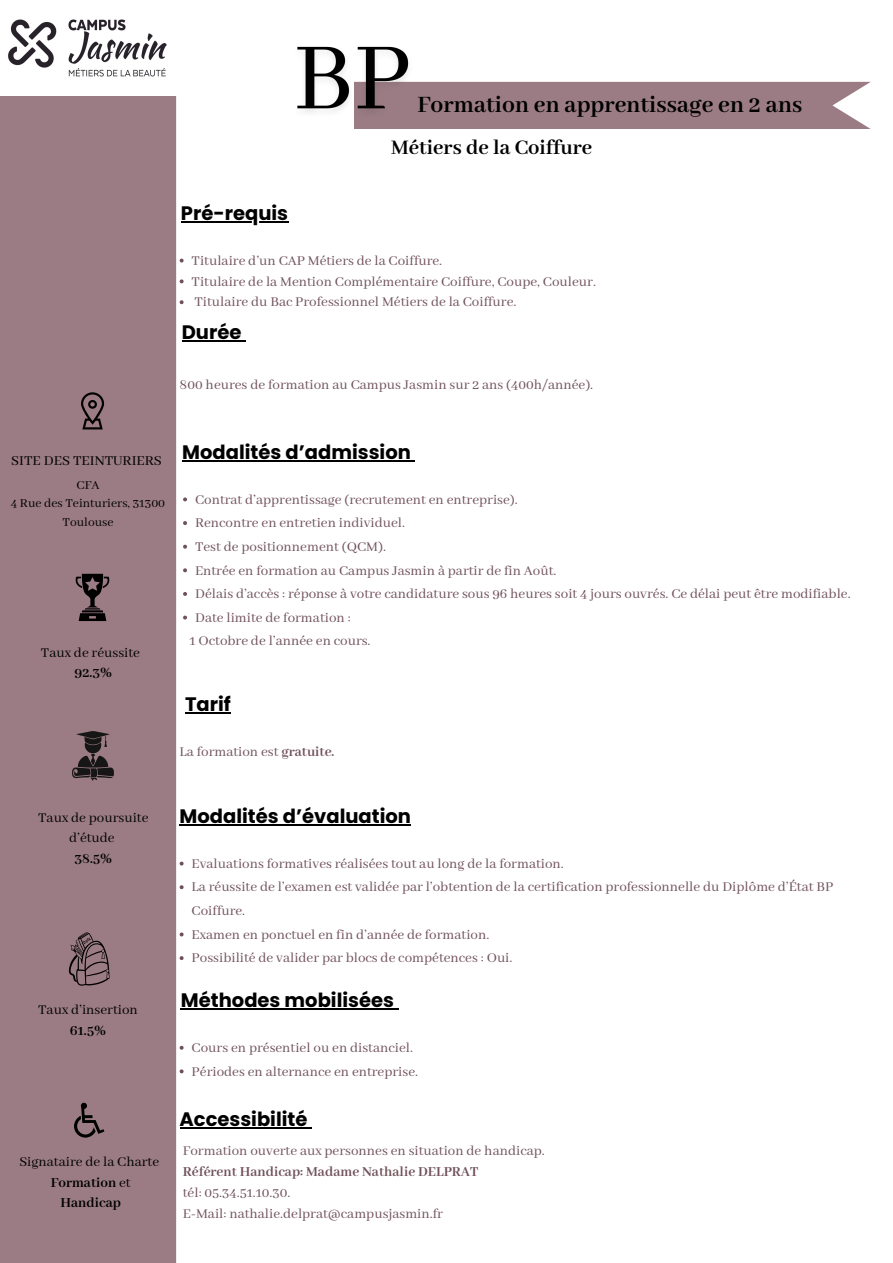
<style>
.page{position:relative;width:893px;height:1263px;background:#fff}
.page>*{position:absolute;margin:0;border:0;box-sizing:border-box;transform-origin:0 0}
.t1{font:700 25.5px "Abhaya Libre";color:#000}
.t2{font:700 22.5px "Abhaya Libre";color:#000}
.t3{font:700 19.5px "Poppins";color:#000}
.t4{font:15.23px "Abhaya Libre";color:#000}
.t5{font:15px/20.9px "Abhaya Libre";color:#70515a}
.t6{font:15px/20.9px "Abhaya Libre";color:#000;text-align:center}
.t7{font:13.5px/18.6px "Abhaya Libre";color:#000;text-align:center}
.s1{font-weight:700}
</style>
<div class="page">
<div style="left:0;top:96px;width:176px;height:1167px;background:#9b7c85"></div>
<div style="left:418px;top:82px;width:453px;height:47px;background:#9b7c85"></div>
<svg style="left:75px;top:574px;width:35px;height:47px;background:#59474c"></svg>
<img style="left:73px;top:732px;width:41px;height:48px">
<svg style="left:74px;top:1103px;width:30px;height:34px"></svg>
<img style="left:8px;top:19px;width:159px;height:58px">
<svg style="left:81px;top:392px;width:23px;height:37px"></svg>
<svg style="left:69px;top:932px;width:41px;height:54px;background:#796168"></svg>
<img style="left:297px;top:46px;width:121px;height:83px">
<hr style="left:181px;top:221px;width:107px;height:2px;background:#000">
<svg style="left:180px;top:259px;width:4px;height:4px"></svg>
<svg style="left:180px;top:279px;width:4px;height:4px"></svg>
<svg style="left:180px;top:300px;width:4px;height:4px"></svg>
<hr style="left:182px;top:340px;width:59px;height:2px;background:#000">
<hr style="left:182px;top:460px;width:229px;height:2px;background:#000">
<svg style="left:183px;top:497px;width:4px;height:4px"></svg>
<svg style="left:183px;top:521px;width:4px;height:4px"></svg>
<svg style="left:183px;top:545px;width:4px;height:4px"></svg>
<svg style="left:183px;top:568px;width:4px;height:4px"></svg>
<svg style="left:183px;top:592px;width:4px;height:4px"></svg>
<svg style="left:183px;top:616px;width:4px;height:3px"></svg>
<hr style="left:185px;top:712px;width:46px;height:1px;background:#000">
<hr style="left:180px;top:824px;width:231px;height:2px;background:#000">
<svg style="left:180px;top:861px;width:4px;height:4px"></svg>
<svg style="left:180px;top:885px;width:4px;height:4px"></svg>
<svg style="left:180px;top:932px;width:4px;height:4px"></svg>
<svg style="left:180px;top:956px;width:4px;height:4px"></svg>
<hr style="left:181px;top:1008px;width:213px;height:2px;background:#000">
<svg style="left:180px;top:1046px;width:4px;height:4px"></svg>
<svg style="left:180px;top:1069px;width:4px;height:4px"></svg>
<hr style="left:180px;top:1127px;width:127px;height:2px;background:#000">
<h5 class="t1" style="left:417px;top:90px;width:386px">Formation en apprentissage en 2 ans</h5>
<p class="t2" style="left:391px;top:135px;width:203px">Métiers de la Coiffure</p>
<h6 class="t3" style="left:181px;top:199px;width:109px">Pré-requis</h6>
<p class="t5" style="left:192px;top:251px;width:252px">Titulaire d’un CAP Métiers de la Coiffure.</p>
<h6 class="t5" style="left:192px;top:271px;width:406px">Titulaire de la Mention Complémentaire Coiffure, Coupe, Couleur.</h6>
<h2 class="t5" style="left:194px;top:292px;width:323px">Titulaire du Bac Professionnel Métiers de la Coiffure.</h2>
<h3 class="t3" style="left:182px;top:319px;width:61px">Durée</h3>
<h4 class="t5" style="left:180px;top:375px;width:415px">800 heures de formation au Campus Jasmin sur 2 ans (400h/année).</h4>
<h6 class="t4" style="left:11px;top:452px;width:152px">SITE DES TEINTURIERS</h6>
<p class="t7" style="left:76px;top:476px;width:25px">CFA</p>
<h4 class="t7" style="left:11px;top:495px;width:156px">4 Rue des Teinturiers, 31300<br>Toulouse</h4>
<p class="t6" style="left:41px;top:642px;width:101px">Taux de réussite<br><span class="s1">92.3%</span></p>
<p class="t3" style="left:182px;top:439px;width:230px">Modalités d’admission</p>
<p class="t5" style="left:195px;top:489px;width:324px">Contrat d’apprentissage (recrutement en entreprise).</p>
<p class="t5" style="left:195px;top:513px;width:211px">Rencontre en entretien individuel.</p>
<h4 class="t5" style="left:195px;top:537px;width:192px">Test de positionnement (QCM).</h4>
<h6 class="t5" style="left:195px;top:560px;width:363px">Entrée en formation au Campus Jasmin à partir de fin Août.</h6>
<h4 class="t5" style="left:195px;top:584px;width:657px">Délais d’accès : réponse à votre candidature sous 96 heures soit 4 jours ouvrés. Ce délai peut être modifiable.</h4>
<p class="t5" style="left:195px;top:608px;width:157px">Date limite de formation :</p>
<p class="t5" style="left:190px;top:631px;width:182px">1 Octobre de l’année en cours.</p>
<p class="t3" style="left:185px;top:690px;width:47px">Tarif</p>
<p class="t5" style="left:180px;top:741px;width:156px">La formation est <span class="s1">gratuite.</span></p>
<h6 class="t6" style="left:38px;top:807px;width:112px">Taux de poursuite d’étude<br><span class="s1">38.5%</span></h6>
<p class="t6" style="left:38px;top:999px;width:101px">Taux d’insertion<br><span class="s1">61.5%</span></p>
<p class="t6" style="left:19px;top:1151px;width:141px">Signataire de la Charte<br><span class="s1">Formation</span> et<br><span class="s1">Handicap</span></p>
<p class="t3" style="left:180px;top:803px;width:233px">Modalités d’évaluation</p>
<p class="t5" style="left:192px;top:854px;width:374px">Evaluations formatives réalisées tout au long de la formation.</p>
<p class="t5" style="left:192px;top:876px;width:643px;line-height:23.6px">La réussite de l’examen est validée par l’obtention de la certification professionnelle du Diplôme d’État BP<br>Coiffure.</p>
<p class="t5" style="left:192px;top:924px;width:299px">Examen en ponctuel en fin d’année de formation.</p>
<h6 class="t5" style="left:192px;top:948px;width:322px">Possibilité de valider par blocs de compétences : Oui.</h6>
<h4 class="t3" style="left:181px;top:987px;width:214px">Méthodes mobilisées</h4>
<h6 class="t5" style="left:192px;top:1038px;width:223px">Cours en présentiel ou en distanciel.</h6>
<h4 class="t5" style="left:192px;top:1061px;width:228px">Périodes en alternance en entreprise.</h4>
<p class="t3" style="left:180px;top:1106px;width:129px">Accessibilité</p>
<p class="t5" style="left:183px;top:1141px;width:363px">Formation ouverte aux personnes en situation de handicap.<br><span class="s1">Référent Handicap: Madame Nathalie DELPRAT<br></span>tél: 05.34.51.10.30.<br>E-Mail: nathalie.delprat@campusjasmin.fr</p>
</div>
